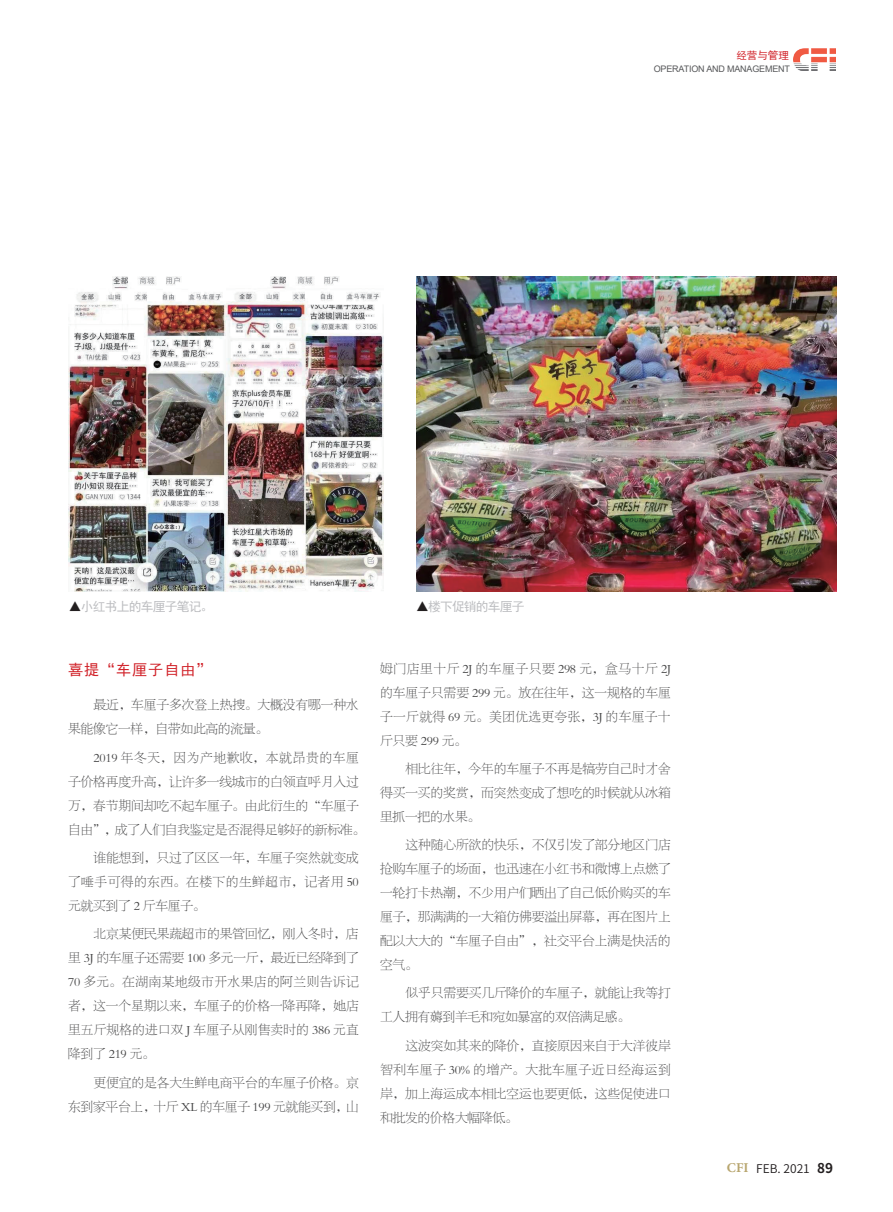
<style>
.page{position:relative;width:893px;height:1212px;background:#fff}
.page>*{position:absolute;margin:0;border:0;box-sizing:border-box;transform-origin:0 0}
.t1{font:15px "Sim Hei";letter-spacing:.07em;color:#d1232a}
.t2{font:12.75px/24px "FZBSK GBK1 0";letter-spacing:-.01em;color:#3e3e3f;text-align:justify}
.t3{font:12.75px "Sim Hei";letter-spacing:-.06em;color:#bcbdc0}
.t4{font:12px "Source Han Sans CN";color:#231f20}
.t5{font:10.5px "Sim Hei";color:#d1232a}
.t6{font:9px "Arial";letter-spacing:-.02em;color:#57585a}
.s1{color:#231f20}
.s2{font-family:"Minion Pro";font-weight:700;font-size:13.5px;color:#b8a66f}
.s3{font-weight:700;font-size:13.5px}
</style>
<div class="page">
<img style="left:794px;top:49px;width:42px;height:21px">
<img style="left:68px;top:276px;width:315px;height:316px">
<img style="left:416px;top:276px;width:420px;height:316px">
<p class="t5" style="left:736px;top:50px;width:54px">经营与管理</p>
<p class="t6" style="left:654px;top:62px;width:138px">OPERATION AND MANAGEMENT</p>
<p class="t3" style="left:69px;top:600px;width:146px"><span class="s1">▲</span>小红书上的车厘子笔记。</p>
<p class="t3" style="left:416px;top:600px;width:110px"><span class="s1">▲</span>楼下促销的车厘子</p>
<p class="t1" style="left:68px;top:662px;width:145px">喜提“车厘子自由”</p>
<p class="t2" style="left:68px;top:693px;width:292px;text-indent:26px">最近，车厘子多次登上热搜。大概没有哪一种水果能像它一样，自带如此高的流量。</p>
<p class="t2" style="left:68px;top:746px;width:299px;text-align:left;text-indent:26px">2019 年冬天，因为产地歉收，本就昂贵的车厘子价格再度升高，让许多一线城市的白领直呼月入过万，春节期间却吃不起车厘子。由此衍生的“车厘子自由”，成了人们自我鉴定是否混得足够好的新标准。</p>
<p class="t2" style="left:68px;top:846px;width:292px;text-indent:26px">谁能想到，只过了区区一年，车厘子突然就变成了唾手可得的东西。在楼下的生鲜超市，记者用 50元就买到了 2 斤车厘子。</p>
<p class="t2" style="left:68px;top:922px;width:292px;text-indent:26px">北京某便民果蔬超市的果管回忆，刚入冬时，店里 3J 的车厘子还需要 100 多元一斤，最近已经降到了70 多元。在湖南某地级市开水果店的阿兰则告诉记者，这一个星期以来，车厘子的价格一降再降，她店里五斤规格的进口双 J 车厘子从刚售卖时的 386 元直降到了 219 元。</p>
<p class="t2" style="left:68px;top:1070px;width:292px;text-align:right">更便宜的是各大生鲜电商平台的车厘子价格。京<br>东到家平台上，十斤 XL 的车厘子 199 元就能买到，山</p>
<p class="t2" style="left:380px;top:657px;width:292px">姆门店里十斤 2J 的车厘子只要 298 元，盒马十斤 2J的车厘子只需要 299 元。放在往年，这一规格的车厘子一斤就得 69 元。美团优选更夸张，3J 的车厘子十斤只要 299 元。</p>
<p class="t2" style="left:380px;top:757px;width:292px;text-indent:26px">相比往年，今年的车厘子不再是犒劳自己时才舍得买一买的奖赏，而突然变成了想吃的时候就从冰箱里抓一把的水果。</p>
<p class="t2" style="left:380px;top:833px;width:292px;text-indent:26px">这种随心所欲的快乐，不仅引发了部分地区门店抢购车厘子的场面，也迅速在小红书和微博上点燃了一轮打卡热潮，不少用户们晒出了自己低价购买的车厘子，那满满的一大箱仿佛要溢出屏幕，再在图片上配以大大的“车厘子自由”，社交平台上满是快活的空气。</p>
<p class="t2" style="left:380px;top:981px;width:292px;text-indent:26px">似乎只需要买几斤降价的车厘子，就能让我等打工人拥有薅到羊毛和宛如暴富的双倍满足感。</p>
<p class="t2" style="left:380px;top:1033px;width:292px;text-indent:26px">这波突如其来的降价，直接原因来自于大洋彼岸智利车厘子 30% 的增产。大批车厘子近日经海运到岸，加上海运成本相比空运也要更低，这些促使进口和批发的价格大幅降低。</p>
<p class="t4" style="left:727px;top:1161px;width:108px"><span class="s2">CFI</span> FEB. 2021 <span class="s3">89</span></p>
</div>
